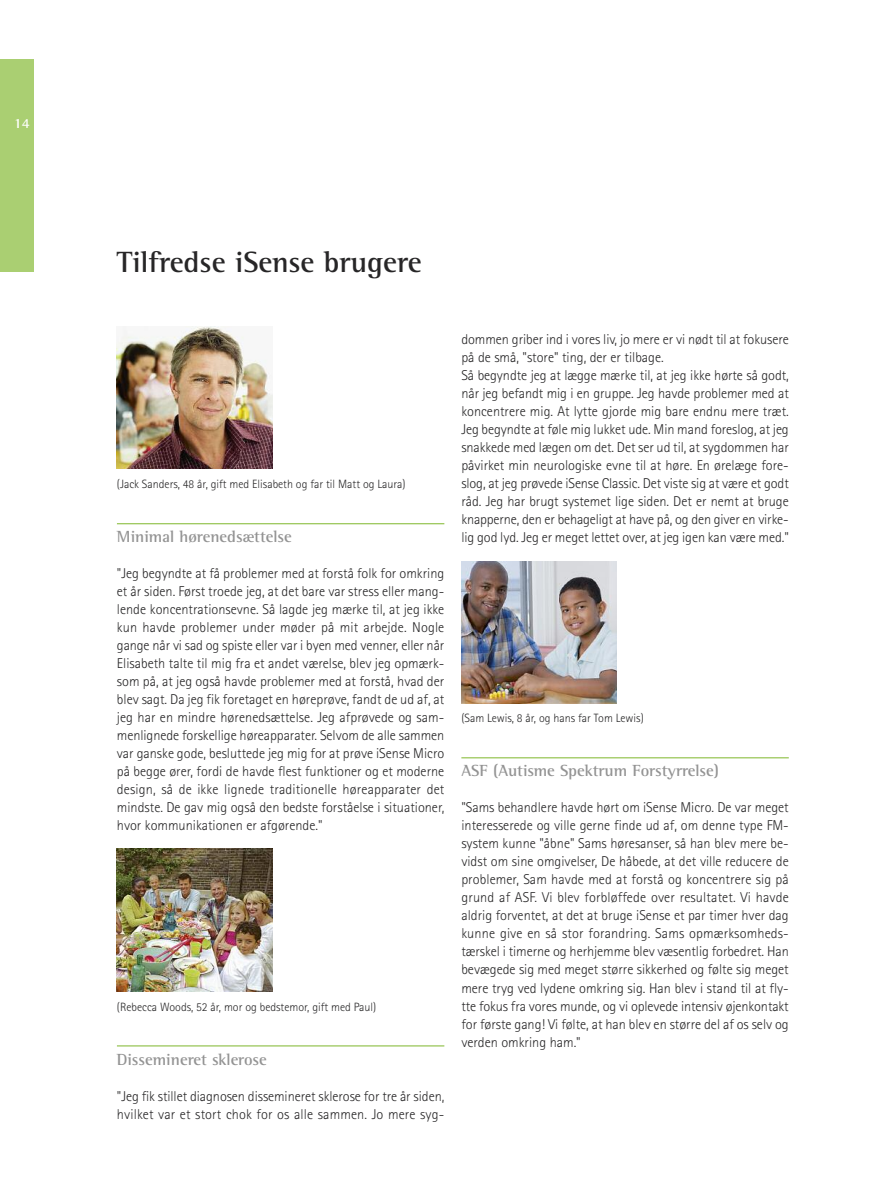
<style>
.page{position:relative;width:893px;height:1191px;background:#fff}
.page>*{position:absolute;margin:0;border:0;box-sizing:border-box;transform-origin:0 0}
.t1{font:700 30px "Rotis Semi Serif";color:#272627}
.t2{font:700 16.5px "Rotis Semi Serif";color:#939393}
.t3{font:300 14.25px/18px "Rotis Sans Serif";letter-spacing:-.005em;color:#272627;text-align:justify}
.t4{font:700 14.25px "Rotis Semi Serif";color:#fff}
.t5{font:300 12px "Rotis Sans Serif";color:#272627}
</style>
<div class="page">
<img style="left:117px;top:326px;width:155px;height:143px">
<img style="left:461px;top:561px;width:156px;height:143px">
<img style="left:117px;top:848px;width:155px;height:143px">
<div style="left:0;top:60px;width:34px;height:212px;background:#aacf72"></div>
<hr style="left:117px;top:523px;width:327px;height:1px;background:#94c34f">
<hr style="left:117px;top:1045px;width:327px;height:1px;background:#94c34f">
<hr style="left:461px;top:757px;width:328px;height:1px;background:#94c34f">
<p class="t4" style="left:14px;top:119px;width:17px">14</p>
<h1 class="t1" style="left:117px;top:252px;width:306px">Tilfredse iSense brugere</h1>
<p class="t5" style="left:117px;top:479px;width:290px">(Jack Sanders, 48 år, gift med Elisabeth og far til Matt og Laura)</p>
<p class="t2" style="left:117px;top:531px;width:176px">Minimal hørenedsættelse</p>
<p class="t3" style="left:117px;top:566px;width:329px">"Jeg begyndte at få problemer med at forstå folk for omkring et år siden. Først troede jeg, at det bare var stress eller mang&shy;lende koncentrationsevne. Så lagde jeg mærke til, at jeg ikke kun havde problemer under møder på mit arbejde. Nogle gange når vi sad og spiste eller var i byen med venner, eller når Elisabeth talte til mig fra et andet værelse, blev jeg opmærk&shy;som på, at jeg også havde problemer med at forstå, hvad der blev sagt. Da jeg fik foretaget en høreprøve, fandt de ud af, at jeg har en mindre hørenedsættelse. Jeg afprøvede og sam&shy;menlignede forskellige høreapparater. Selvom de alle sammen var ganske gode, besluttede jeg mig for at prøve iSense Micro på begge ører, fordi de havde flest funktioner og et moderne design, så de ikke lignede traditionelle høreapparater det mindste. De gav mig også den bedste forståelse i situationer, hvor kommunikationen er afgørende."</p>
<p class="t5" style="left:117px;top:1002px;width:261px">(Rebecca Woods, 52 år, mor og bedstemor, gift med Paul)</p>
<p class="t2" style="left:117px;top:1053px;width:152px">Dissemineret sklerose</p>
<p class="t3" style="left:117px;top:1088px;width:329px">"Jeg fik stillet diagnosen dissemineret sklerose for tre år siden, hvilket var et stort chok for os alle sammen. Jo mere syg-</p>
<p class="t3" style="left:461px;top:332px;width:329px;text-align:left">dommen griber ind i vores liv, jo mere er vi nødt til at fokusere på de små, "store" ting, der er tilbage.<br>Så begyndte jeg at lægge mærke til, at jeg ikke hørte så godt, når jeg befandt mig i en gruppe. Jeg havde problemer med at koncentrere mig. At lytte gjorde mig bare endnu mere træt.<br>Jeg begyndte at føle mig lukket ude. Min mand foreslog, at jeg snakkede med lægen om det. Det ser ud til, at sygdommen har påvirket min neurologiske evne til at høre. En ørelæge fore&shy;slog, at jeg prøvede iSense Classic. Det viste sig at være et godt råd. Jeg har brugt systemet lige siden. Det er nemt at bruge knapperne, den er behageligt at have på, og den giver en virke&shy;lig god lyd. Jeg er meget lettet over, at jeg igen kan være med."</p>
<p class="t5" style="left:461px;top:714px;width:184px">(Sam Lewis, 8 år, og hans far Tom Lewis)</p>
<p class="t2" style="left:461px;top:765px;width:259px">ASF (Autisme Spektrum Forstyrrelse)</p>
<p class="t3" style="left:461px;top:800px;width:329px">"Sams behandlere havde hørt om iSense Micro. De var meget interesserede og ville gerne finde ud af, om denne type FM&shy;system kunne "åbne" Sams høresanser, så han blev mere be&shy;vidst om sine omgivelser, De håbede, at det ville reducere de problemer, Sam havde med at forstå og koncentrere sig på grund af ASF. Vi blev forbløffede over resultatet. Vi havde aldrig forventet, at det at bruge iSense et par timer hver dag kunne give en så stor forandring. Sams opmærksomheds&shy;tærskel i timerne og herhjemme blev væsentlig forbedret. Han bevægede sig med meget større sikkerhed og følte sig meget mere tryg ved lydene omkring sig. Han blev i stand til at fly&shy;tte fokus fra vores munde, og vi oplevede intensiv øjenkontakt for første gang! Vi følte, at han blev en større del af os selv og verden omkring ham."</p>
</div>
